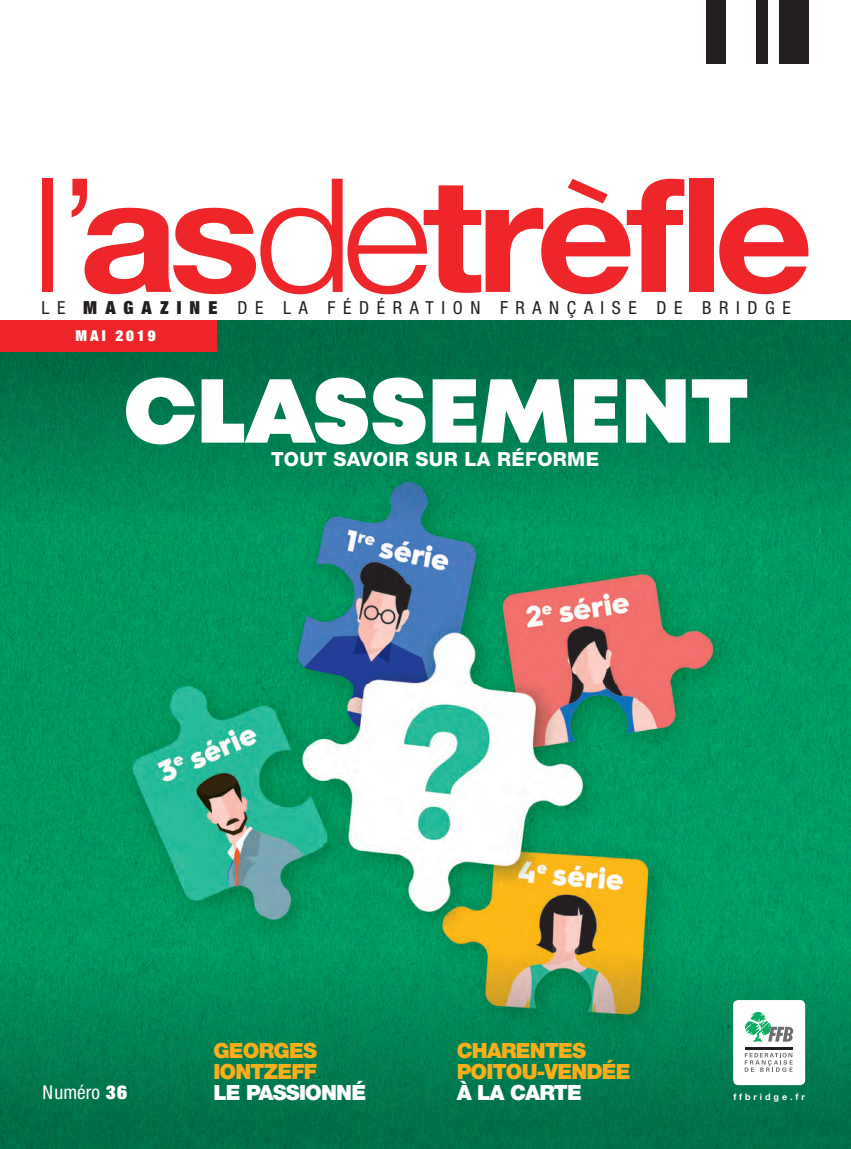
<style>
.page{position:relative;width:851px;height:1149px;background:#fff}
.page>*{position:absolute;margin:0;border:0;box-sizing:border-box;transform-origin:0 0}
.t1{font:900 90.3px "Mont";color:#fff}
.t2{font:900 21px/21px "Helvetica Neue";letter-spacing:-.04em;color:#faae1c}
.t3{font:900 21px "Helvetica Neue";letter-spacing:-.04em;color:#fff}
.t4{font:800 19.5px "Helvetica Neue";letter-spacing:.015em;color:#fff}
.t5{font:condensed 19.05px "Helvetica Neue";color:#fff}
.t6{font:condensed 18px "Helvetica Neue";letter-spacing:.425em;color:#231f20}
.t7{font:900 expanded 15px "Helvetica Neue";letter-spacing:.2em;color:#fff}
.t8{font:700 9px "Helvetica Neue";letter-spacing:.325em;color:#fff}
.s1{font-weight:900;font-stretch:expanded}
</style>
<div class="page">
<img style="left:0;top:526px;width:850px;height:622px">
<svg style="left:0;top:949px;width:1px;height:199px"></svg>
<svg style="left:0;top:320px;width:850px;height:206px;background:#007e51"></svg>
<div style="left:0;top:319px;width:217px;height:32px;background:#ee2629"></div>
<div style="left:43px;top:179px;width:10px;height:113px;background:#ee2629"></div>
<svg style="left:719px;top:208px;width:90px;height:86px"></svg>
<svg style="left:72px;top:179px;width:612px;height:115px"></svg>
<div style="left:689px;top:179px;width:24px;height:113px;background:#ee2629"></div>
<div style="left:778px;top:0;width:30px;height:64px;background:#231f20"></div>
<div style="left:756px;top:0;width:11px;height:64px;background:#231f20"></div>
<div style="left:706px;top:0;width:19px;height:64px;background:#231f20"></div>
<div style="left:733px;top:999px;width:72px;height:85px;background:#fff;border-radius:5px"></div>
<hr style="left:744px;top:1046px;width:48px;height:3px;background:#231f20">
<svg style="left:745px;top:1012px;width:48px;height:29px"></svg>
<svg style="left:744px;top:1053px;width:48px;height:18px"></svg>
<p class="t6" style="left:41px;top:297px;width:750px">LE <span class="s1">MAGAZINE</span> DE LA FÉDÉRATION FRANÇAISE DE BRIDGE</p>
<p class="t7" style="left:75px;top:325px;width:82px">MAI 2019</p>
<h1 class="t1" style="left:124px;top:366px;width:625px">CLASSEMENT</h1>
<p class="t4" style="left:271px;top:447px;width:329px">TOUT SAVOIR SUR LA RÉFORME</p>
<p class="t5" style="left:43px;top:1081px;width:86px">Numéro <span class="s1">36</span></p>
<p class="t2" style="left:213px;top:1039px;width:105px">GEORGES<br>IONTZEFF</p>
<p class="t3" style="left:213px;top:1079px;width:154px">LE PASSIONNÉ</p>
<p class="t2" style="left:456px;top:1039px;width:175px">CHARENTES<br>POITOU-VENDÉE</p>
<p class="t3" style="left:456px;top:1079px;width:127px">À LA CARTE</p>
<p class="t8" style="left:733px;top:1090px;width:73px">ffbridge.fr</p>
</div>
